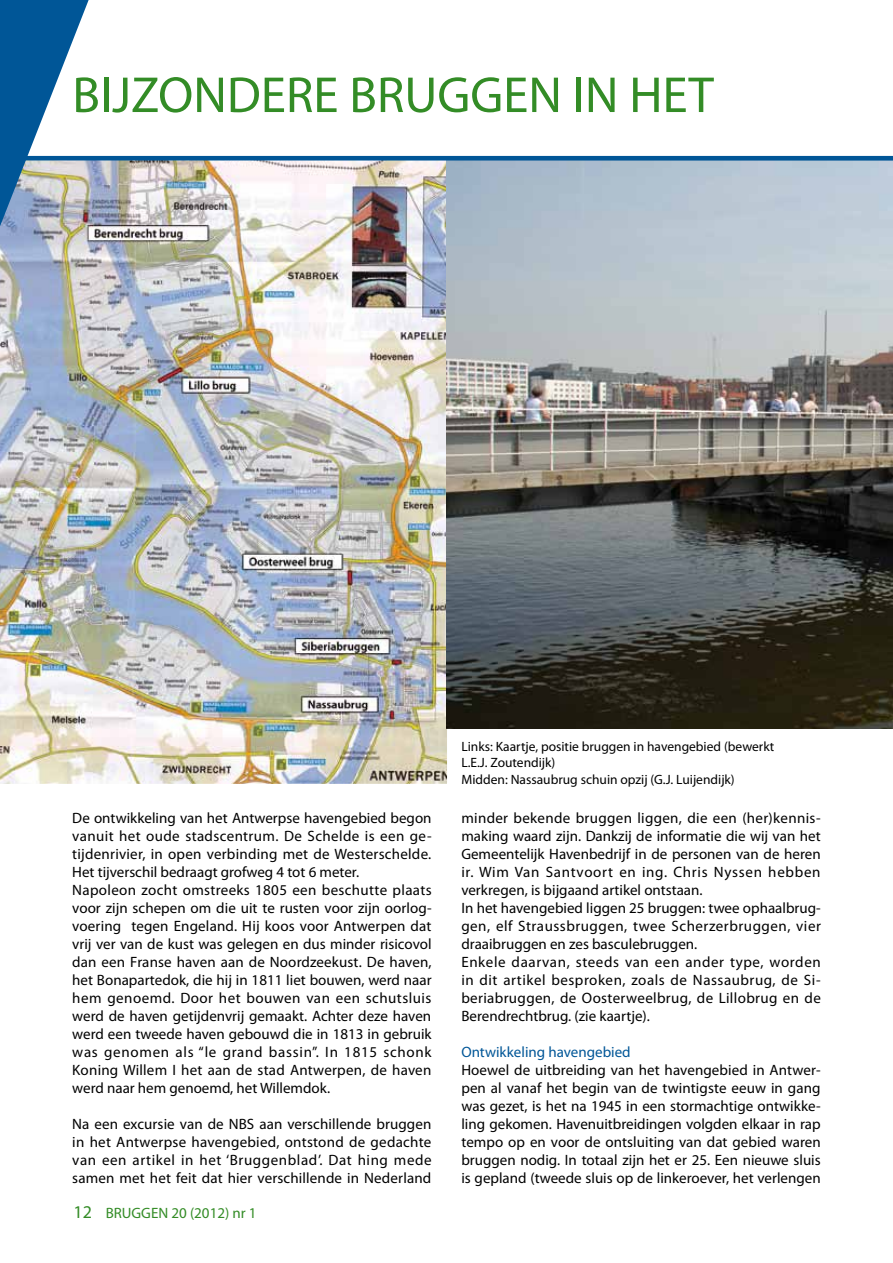
<style>
.page{position:relative;width:893px;height:1263px;background:#fff}
.page>*{position:absolute;margin:0;border:0;box-sizing:border-box;transform-origin:0 0}
.t1{font:51px "Myriad Pro";color:#338c26}
.t2{font:15px/18px "Myriad Pro";letter-spacing:.005em;color:#000}
.t3{font:15px "Myriad Pro";color:#005697}
.t4{font:15px "Myriad Pro";color:#338c26}
.t5{font:13.5px/16.2px "Myriad Pro";color:#000}
.s1{font-size:18px}
</style>
<div class="page">
<img style="left:0;top:161px;width:448px;height:623px">
<svg style="left:0;top:0;width:89px;height:226px"></svg>
<img style="left:446px;top:161px;width:447px;height:567px">
<div style="left:0;top:156px;width:893px;height:5px;background:#005697"></div>
<h1 class="t1" style="left:72px;top:63px;width:643px">BIJZONDERE BRUGGEN IN HET</h1>
<p class="t2" style="left:72px;top:809px;width:361px">De ontwikkeling van het Antwerpse havengebied begon vanuit het oude stadscentrum. De Schelde is een ge&shy;tijdenrivier, in open verbinding met de Westerschelde.<br>Het tijverschil bedraagt grofweg 4 tot 6 meter.<br>Napoleon zocht omstreeks 1805 een beschutte plaats voor zijn schepen om die uit te rusten voor zijn oorlog&shy;voering tegen Engeland. Hij koos voor Antwerpen dat vrij ver van de kust was gelegen en dus minder risicovol dan een Franse haven aan de Noordzeekust. De haven, het Bonapartedok, die hij in 1811 liet bouwen, werd naar hem genoemd. Door het bouwen van een schutsluis werd de haven getijdenvrij gemaakt. Achter deze haven werd een tweede haven gebouwd die in 1813 in gebruik was genomen als “le grand bassin”. In 1815 schonk Koning Willem I het aan de stad Antwerpen, de haven werd naar hem genoemd, het Willemdok.</p>
<p class="t2" style="left:72px;top:1115px;width:361px;text-align:justify">Na een excursie van de NBS aan verschillende bruggen in het Antwerpse havengebied, ontstond de gedachte van een artikel in het ‘Bruggenblad’. Dat hing mede samen met het feit dat hier verschillende in Nederland</p>
<p class="t4" style="left:74px;top:1204px;width:185px"><span class="s1">12</span> BRUGGEN 20 (2012) nr 1</p>
<p class="t5" style="left:461px;top:738px;width:314px">Links: Kaartje, positie bruggen in havengebied (bewerkt<br>L.E.J. Zoutendijk)<br>Midden: Nassaubrug schuin opzij (G.J. Luijendijk)</p>
<p class="t2" style="left:461px;top:809px;width:361px">minder bekende bruggen liggen, die een (her)kennis&shy;making waard zijn. Dankzij de informatie die wij van het Gemeentelijk Havenbedrijf in de personen van de heren ir. Wim Van Santvoort en ing. Chris Nyssen hebben verkregen, is bijgaand artikel ontstaan.<br>In het havengebied liggen 25 bruggen: twee ophaalbrug&shy;gen, elf Straussbruggen, twee Scherzerbruggen, vier draaibruggen en zes basculebruggen.<br>Enkele daarvan, steeds van een ander type, worden in dit artikel besproken, zoals de Nassaubrug, de Si&shy;beriabruggen, de Oosterweelbrug, de Lillobrug en de Berendrechtbrug. (zie kaartje).</p>
<p class="t3" style="left:461px;top:1043px;width:171px">Ontwikkeling havengebied</p>
<p class="t2" style="left:461px;top:1061px;width:361px;text-align:justify">Hoewel de uitbreiding van het havengebied in Antwer&shy;pen al vanaf het begin van de twintigste eeuw in gang was gezet, is het na 1945 in een stormachtige ontwikke&shy;ling gekomen. Havenuitbreidingen volgden elkaar in rap tempo op en voor de ontsluiting van dat gebied waren bruggen nodig. In totaal zijn het er 25. Een nieuwe sluis is gepland (tweede sluis op de linkeroever, het verlengen</p>
</div>
